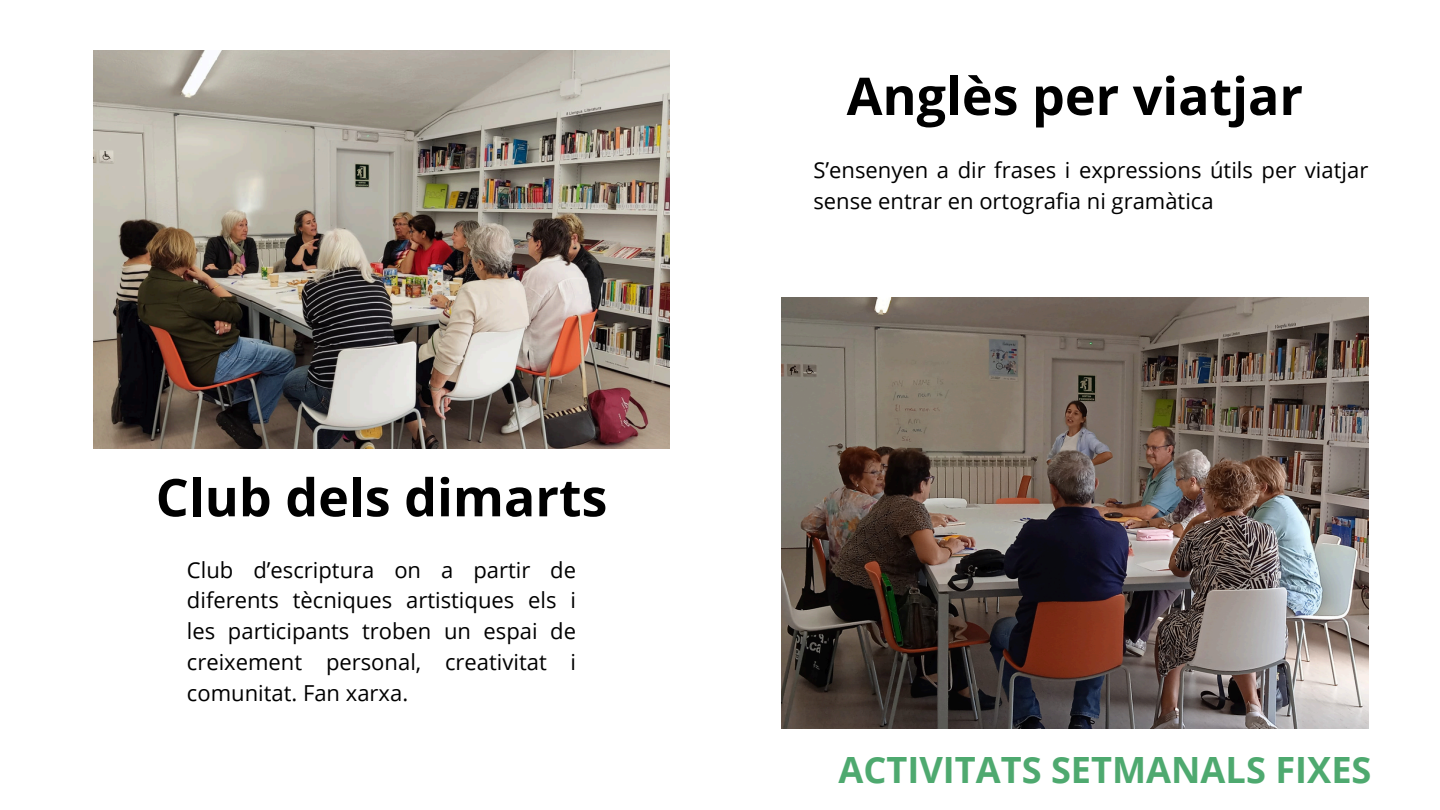
<style>
.page{position:relative;width:1440px;height:810px;background:#fff}
.page>*{position:absolute;margin:0;border:0;box-sizing:border-box;transform-origin:0 0}
.t1{font:700 52px "Open Sans";color:#000}
.t2{font:700 36.2px "Open Sans";color:#4ea96f}
.t3{font:22px/30.8px "Open Sans";color:#000;text-align:justify}
</style>
<div class="page">
<img style="left:94px;top:51px;width:576px;height:398px">
<img style="left:781px;top:297px;width:588px;height:432px">
<p class="t1" style="left:156px;top:461px;width:453px">Club dels dimarts</p>
<h1 class="t3" style="left:187px;top:554px;width:391px">Club d’escriptura on a partir de diferents tècniques artistiques els i les participants troben un espai de creixement personal, creativitat i comunitat. Fan xarxa.</h1>
<p class="t1" style="left:847px;top:59px;width:458px">Anglès per viatjar</p>
<h2 class="t3" style="left:813px;top:154px;width:556px">S’ensenyen a dir frases i expressions útils per viatjar sense entrar en ortografia ni gramàtica</h2>
<p class="t2" style="left:838px;top:744px;width:535px">ACTIVITATS SETMANALS FIXES</p>
</div>
